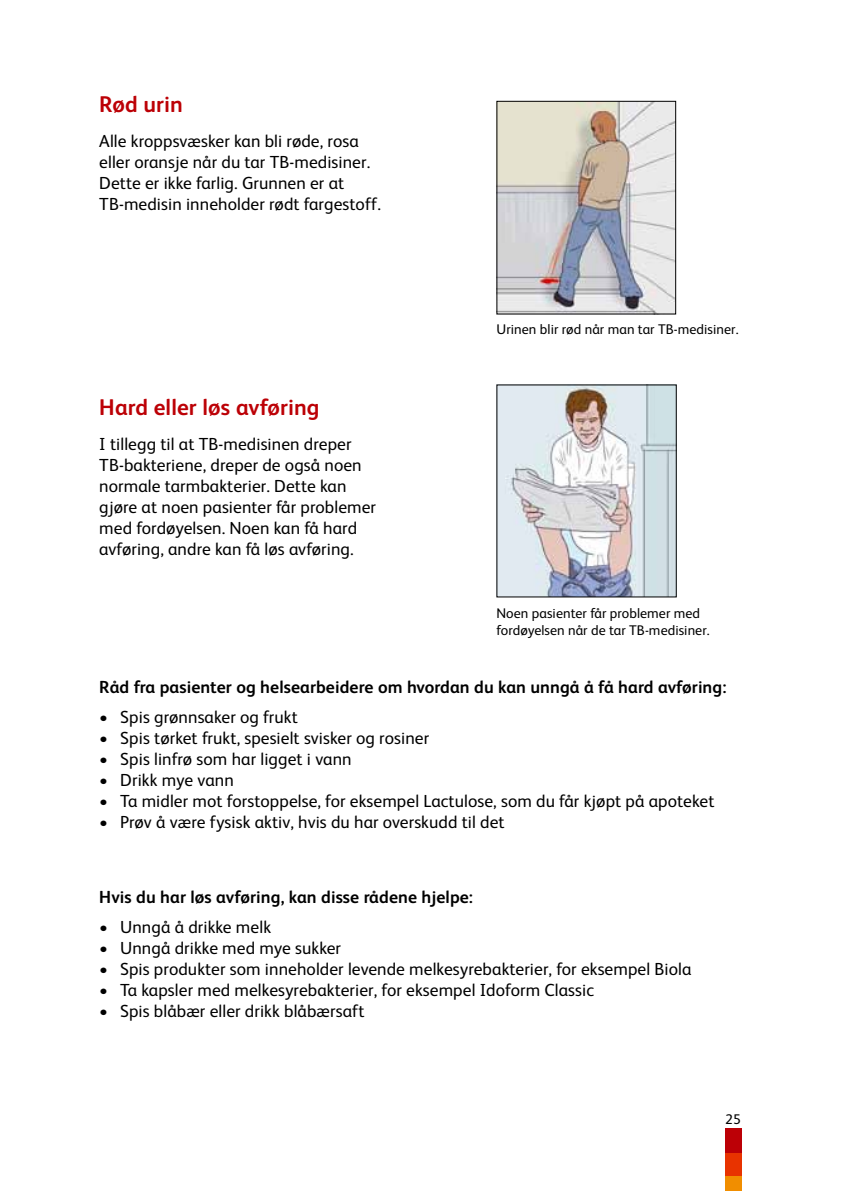
<style>
.page{position:relative;width:844px;height:1191px;background:#fff}
.page>*{position:absolute;margin:0;border:0;box-sizing:border-box;transform-origin:0 0}
.t1{font:700 22.75px "FS Albert";letter-spacing:.005em;color:#bc0006}
.t2{font:17.5px/21px "FS Albert";letter-spacing:.005em;color:#000}
.t3{font:700 17.5px "FS Albert";letter-spacing:.005em;color:#000}
.t4{font:14px/17.5px "FS Albert";letter-spacing:.005em;color:#000}
</style>
<div class="page">
<div style="left:724px;top:1128px;width:17px;height:25px;background:#bc0006"></div>
<div style="left:724px;top:1153px;width:17px;height:23px;background:#e83300"></div>
<div style="left:724px;top:1176px;width:17px;height:15px;background:#f18e00"></div>
<img style="left:498px;top:103px;width:176px;height:209px">
<div style="left:496px;top:101px;width:180px;height:213px;border:1px solid #000"></div>
<img style="left:498px;top:386px;width:176px;height:209px">
<h1 class="t1" style="left:99px;top:91px;width:85px">Rød urin</h1>
<p class="t2" style="left:99px;top:130px;width:283px">Alle kroppsvæsker kan bli røde, rosa eller oransje når du tar TB-medisiner.<br>Dette er ikke farlig. Grunnen er at TB-medisin inneholder rødt fargestoff.</p>
<h1 class="t1" style="left:99px;top:393px;width:222px">Hard eller løs avføring</h1>
<p class="t2" style="left:99px;top:433px;width:278px">I tillegg til at TB-medisinen dreper TB-bakteriene, dreper de også noen normale tarmbakterier. Dette kan gjøre at noen pasienter får problemer med fordøyelsen. Noen kan få hard avføring, andre kan få løs avføring.</p>
<p class="t4" style="left:496px;top:320px;width:243px">Urinen blir rød når man tar TB-medisiner.</p>
<p class="t4" style="left:496px;top:604px;width:215px">Noen pasienter får problemer med fordøyelsen når de tar TB-medisiner.</p>
<p class="t3" style="left:99px;top:677px;width:628px">Råd fra pasienter og helsearbeidere om hvordan du kan unngå å få hard avføring:</p>
<p class="t2" style="left:99px;top:706px;width:200px">• Spis grønnsaker og frukt</p>
<p class="t2" style="left:99px;top:727px;width:331px">• Spis tørket frukt, spesielt svisker og rosiner</p>
<p class="t2" style="left:99px;top:748px;width:254px">• Spis linfrø som har ligget i vann</p>
<p class="t2" style="left:99px;top:769px;width:136px">• Drikk mye vann</p>
<p class="t2" style="left:99px;top:790px;width:616px">• Ta midler mot forstoppelse, for eksempel Lactulose, som du får kjøpt på apoteket</p>
<p class="t2" style="left:99px;top:811px;width:407px">• Prøv å være fysisk aktiv, hvis du har overskudd til det</p>
<p class="t3" style="left:99px;top:887px;width:375px">Hvis du har løs avføring, kan disse rådene hjelpe:</p>
<p class="t2" style="left:99px;top:916px;width:173px">• Unngå å drikke melk</p>
<p class="t2" style="left:99px;top:937px;width:243px">• Unngå drikke med mye sukker</p>
<p class="t2" style="left:99px;top:958px;width:593px">• Spis produkter som inneholder levende melkesyrebakterier, for eksempel Biola</p>
<p class="t2" style="left:99px;top:979px;width:496px">• Ta kapsler med melkesyrebakterier, for eksempel Idoform Classic</p>
<p class="t2" style="left:99px;top:1000px;width:267px">• Spis blåbær eller drikk blåbærsaft</p>
<p class="t4" style="left:725px;top:1110px;width:17px">25</p>
</div>
